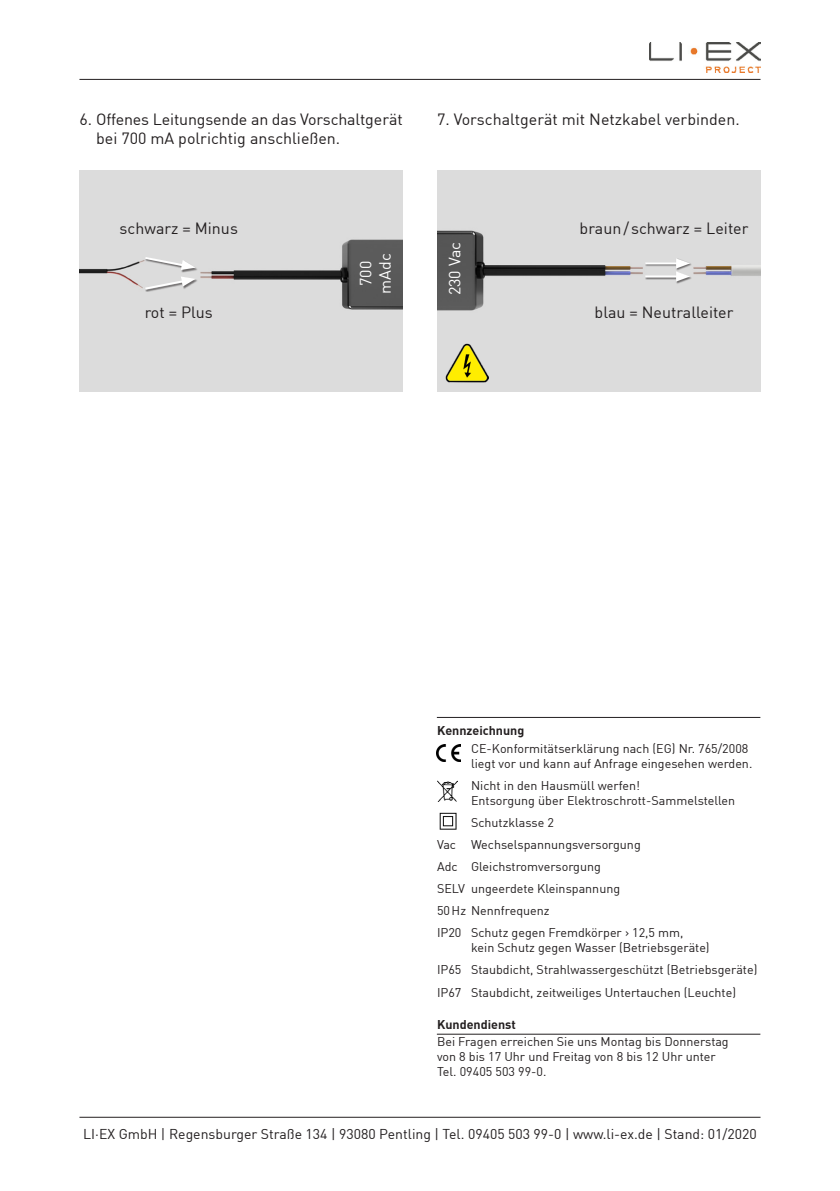
<style>
.page{position:relative;width:840px;height:1191px;background:#fff}
.page>*{position:absolute;margin:0;border:0;box-sizing:border-box;transform-origin:0 0}
.Fließtext_8pt{font:16px/19.2px "DIN Regular";color:#231f20}
.Fließtext_8pt-2{font:16px/19.2px "DIN Regular";color:#fff;text-align:center}
.t1{font:14px "DIN Regular";color:#231f20}
.Kleingedrucktes{font:12.4px/15px "DIN Regular";color:#231f20}
.Kleingedrucktes_bold{font:12.4px "DIN Bold";color:#231f20}
</style>
<div class="page">
<hr style="left:79px;top:79px;width:681px;height:1px;background:#231f20">
<img style="left:649px;top:43px;width:111px;height:29px">
<hr style="left:79px;top:1116px;width:681px;height:1px;background:#231f20">
<hr style="left:436px;top:717px;width:324px;height:1px;background:#231f20">
<hr style="left:436px;top:1033px;width:324px;height:1px;background:#231f20">
<img style="left:436px;top:744px;width:24px;height:17px">
<img style="left:439px;top:812px;width:18px;height:18px">
<img style="left:437px;top:780px;width:20px;height:21px">
<img style="left:79px;top:170px;width:324px;height:221px">
<div style="left:145px;top:257px;width:53px;height:15px;background:#231f20;opacity:.6"></div>
<svg style="left:143px;top:255px;width:52px;height:15px"></svg>
<div style="left:145px;top:276px;width:53px;height:16px;background:#231f20;opacity:.6"></div>
<svg style="left:143px;top:276px;width:52px;height:15px"></svg>
<img style="left:437px;top:170px;width:323px;height:221px">
<img style="left:445px;top:344px;width:43px;height:39px">
<div style="left:645px;top:259px;width:46px;height:12px;background:#231f20;opacity:.6"></div>
<hr style="left:645px;top:262px;width:33px;height:2px;background:#fff">
<div style="left:645px;top:272px;width:46px;height:12px;background:#231f20;opacity:.6"></div>
<hr style="left:645px;top:275px;width:33px;height:2px;background:#fff">
<svg style="left:675px;top:258px;width:14px;height:23px"></svg>
<p class="Fließtext_8pt" style="left:96px;top:109px;width:308px;text-indent:-17px">6. Offenes Leitungsende an das Vorschaltgerät bei 700 mA polrichtig anschließen.</p>
<p class="Fließtext_8pt" style="left:437px;top:109px;width:304px">7. Vorschaltgerät mit Netzkabel verbinden.</p>
<p class="Fließtext_8pt" style="left:119px;top:218px;width:120px">schwarz = Minus</p>
<p class="Fließtext_8pt" style="left:145px;top:302px;width:70px">rot = Plus</p>
<p class="Fließtext_8pt-2" style="left:355px;top:294px;width:42px;rotate:-90deg">700 mAdc</p>
<p class="Fließtext_8pt-2" style="left:444px;top:295px;width:55px;rotate:-90deg">230 Vac</p>
<p class="Fließtext_8pt" style="left:579px;top:218px;width:170px">braun/ schwarz = Leiter</p>
<p class="Fließtext_8pt" style="left:594px;top:302px;width:140px">blau = Neutralleiter</p>
<p class="Kleingedrucktes_bold" style="left:437px;top:722px;width:89px">Kennzeichnung</p>
<p class="Kleingedrucktes" style="left:471px;top:740px;width:283px">CE-Konformitätserklärung nach (EG) Nr. 765/2008 liegt vor und kann auf Anfrage eingesehen werden.</p>
<p class="Kleingedrucktes" style="left:471px;top:777px;width:265px">Nicht in den Hausmüll werfen!<br>Entsorgung über Elektroschrott-Sammelstellen</p>
<p class="Kleingedrucktes" style="left:471px;top:814px;width:84px">Schutzklasse 2</p>
<p class="Kleingedrucktes" style="left:437px;top:836px;width:205px">Vac Wechselspannungsversorgung</p>
<p class="Kleingedrucktes" style="left:437px;top:859px;width:165px">Adc Gleichstromversorgung</p>
<p class="Kleingedrucktes" style="left:437px;top:881px;width:184px">SELV ungeerdete Kleinspannung</p>
<p class="Kleingedrucktes" style="left:437px;top:903px;width:114px">50Hz Nennfrequenz</p>
<p class="Kleingedrucktes" style="left:471px;top:925px;width:240px;text-indent:-34px">IP20 Schutz gegen Fremdkörper &gt; 12,5 mm, kein Schutz gegen Wasser (Betriebsgeräte)</p>
<p class="Kleingedrucktes" style="left:437px;top:962px;width:322px">IP65 Staubdicht, Strahlwassergeschützt (Betriebsgeräte)</p>
<p class="Kleingedrucktes" style="left:437px;top:984px;width:300px">IP67 Staubdicht, zeitweiliges Untertauchen (Leuchte)</p>
<p class="Kleingedrucktes_bold" style="left:437px;top:1016px;width:80px">Kundendienst</p>
<p class="Kleingedrucktes" style="left:437px;top:1034px;width:293px">Bei Fragen erreichen Sie uns Montag bis Donnerstag von 8 bis 17 Uhr und Freitag von 8 bis 12 Uhr unter<br>Tel. 09405 503 99-0.</p>
<p class="t1" style="left:83px;top:1124px;width:674px">LI·EX GmbH | Regensburger Straße 134 | 93080 Pentling | Tel. 09405 503 99-0 | www.li-ex.de | Stand: 01/2020</p>
</div>
